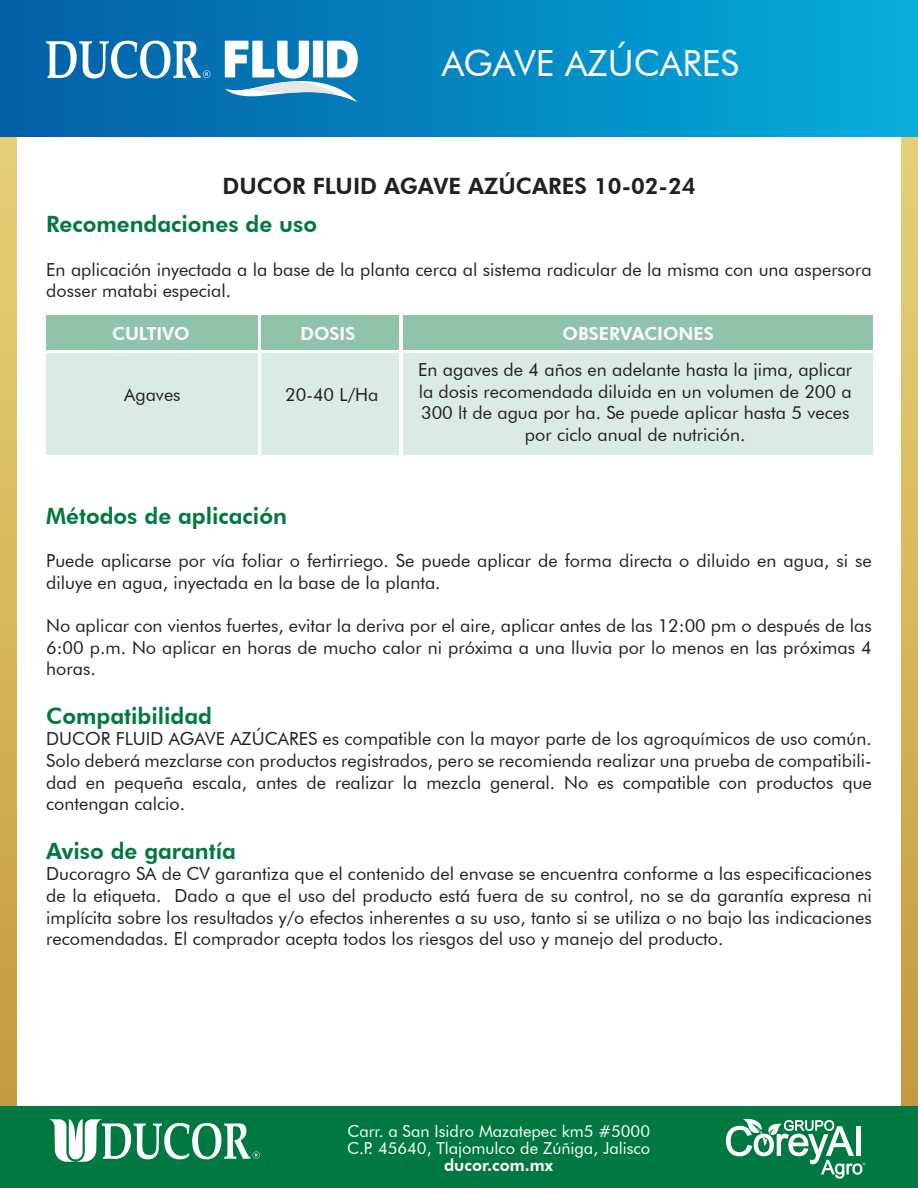
<style>
.page{position:relative;width:918px;height:1188px;background:#fff}
.page>*{position:absolute;margin:0;border:0;box-sizing:border-box;transform-origin:0 0}
.t1{font:36px "Futura BT";color:#fff}
.t2{font:800 22.5px "Futura BT";color:#007940}
.t3{font:800 22.5px "Futura BT";color:#231f20}
.t4{font:18px/21.6px "Futura BT";color:#231f20;text-align:justify}
.t5{font:800 18px "Futura BT";color:#fff}
.t6{font:16.5px/16.5px "Futura BT";color:#fff}
.t7{font:800 16.5px "Futura BT";color:#fff}
</style>
<div class="page">
<svg style="left:902px;top:136px;width:16px;height:971px"></svg>
<svg style="left:0;top:136px;width:16px;height:971px"></svg>
<div style="left:0;top:0;width:918px;height:136px;background:linear-gradient(to right,#045ea6,#05addd)"></div>
<div style="left:0;top:1107px;width:918px;height:81px;background:#007940"></div>
<svg style="left:46px;top:41px;width:164px;height:38px"></svg>
<svg style="left:225px;top:41px;width:133px;height:61px"></svg>
<svg style="left:49px;top:1119px;width:211px;height:43px"></svg>
<svg style="left:726px;top:1118px;width:139px;height:61px"></svg>
<div style="left:46px;top:316px;width:212px;height:34px;background:#8fc4ab"></div>
<div style="left:262px;top:316px;width:137px;height:34px;background:#8fc4ab"></div>
<div style="left:403px;top:316px;width:470px;height:34px;background:#8fc4ab"></div>
<div style="left:46px;top:354px;width:212px;height:101px;background:#d9ebe2"></div>
<div style="left:262px;top:354px;width:137px;height:101px;background:#d9ebe2"></div>
<div style="left:403px;top:354px;width:470px;height:101px;background:#d9ebe2"></div>
<h1 class="t1" style="left:442px;top:41px;width:299px">AGAVE AZÚCARES</h1>
<p class="t3" style="left:222px;top:173px;width:475px">DUCOR FLUID AGAVE AZÚCARES 10-02-24</p>
<p class="t2" style="left:46px;top:211px;width:272px">Recomendaciones de uso</p>
<p class="t4" style="left:46px;top:258px;width:827px">En aplicación inyectada a la base de la planta cerca al sistema radicular de la misma con una aspersora dosser matabi especial.</p>
<p class="t5" style="left:112px;top:323px;width:79px">CULTIVO</p>
<p class="t5" style="left:301px;top:323px;width:56px">DOSIS</p>
<p class="t5" style="left:563px;top:323px;width:153px">OBSERVACIONES</p>
<p class="t4" style="left:418px;top:359px;width:436px;text-align:center">En agaves de 4 años en adelante hasta la jima, aplicar la dosis recomendada diluida en un volumen de 200 a 300 lt de agua por ha. Se puede aplicar hasta 5 veces por ciclo anual de nutrición.</p>
<p class="t4" style="left:124px;top:384px;width:58px">Agaves</p>
<p class="t4" style="left:285px;top:384px;width:95px">20-40 L/Ha</p>
<p class="t2" style="left:46px;top:502px;width:242px">Métodos de aplicación</p>
<p class="t4" style="left:46px;top:550px;width:827px">Puede aplicarse por vía foliar o fertirriego. Se puede aplicar de forma directa o diluido en agua, si se diluye en agua, inyectada en la base de la planta.</p>
<p class="t4" style="left:46px;top:615px;width:827px">No aplicar con vientos fuertes, evitar la deriva por el aire, aplicar antes de las 12:00 pm o después de las 6:00 p.m. No aplicar en horas de mucho calor ni próxima a una lluvia por lo menos en las próximas 4 horas.</p>
<p class="t2" style="left:46px;top:702px;width:167px">Compatibilidad</p>
<p class="t4" style="left:46px;top:728px;width:827px">DUCOR FLUID AGAVE AZÚCARES es compatible con la mayor parte de los agroquímicos de uso común.<br>Solo deberá mezclarse con productos registrados, pero se recomienda realizar una prueba de compatibili&shy;dad en pequeña escala, antes de realizar la mezcla general. No es compatible con productos que contengan calcio.</p>
<p class="t2" style="left:46px;top:837px;width:191px">Aviso de garantía</p>
<p class="t4" style="left:46px;top:863px;width:827px">Ducoragro SA de CV garantiza que el contenido del envase se encuentra conforme a las especificaciones de la etiqueta. Dado a que el uso del producto está fuera de su control, no se da garantía expresa ni implícita sobre los resultados y/o efectos inherentes a su uso, tanto si se utiliza o no bajo las indicaciones recomendadas. El comprador acepta todos los riesgos del uso y manejo del producto.</p>
<p class="t6" style="left:347px;top:1123px;width:305px">Carr. a San Isidro Mazatepec km5 #5000<br>C.P. 45640, Tlajomulco de Zúñiga, Jalisco</p>
<p class="t7" style="left:444px;top:1155px;width:110px">ducor.com.mx</p>
</div>
